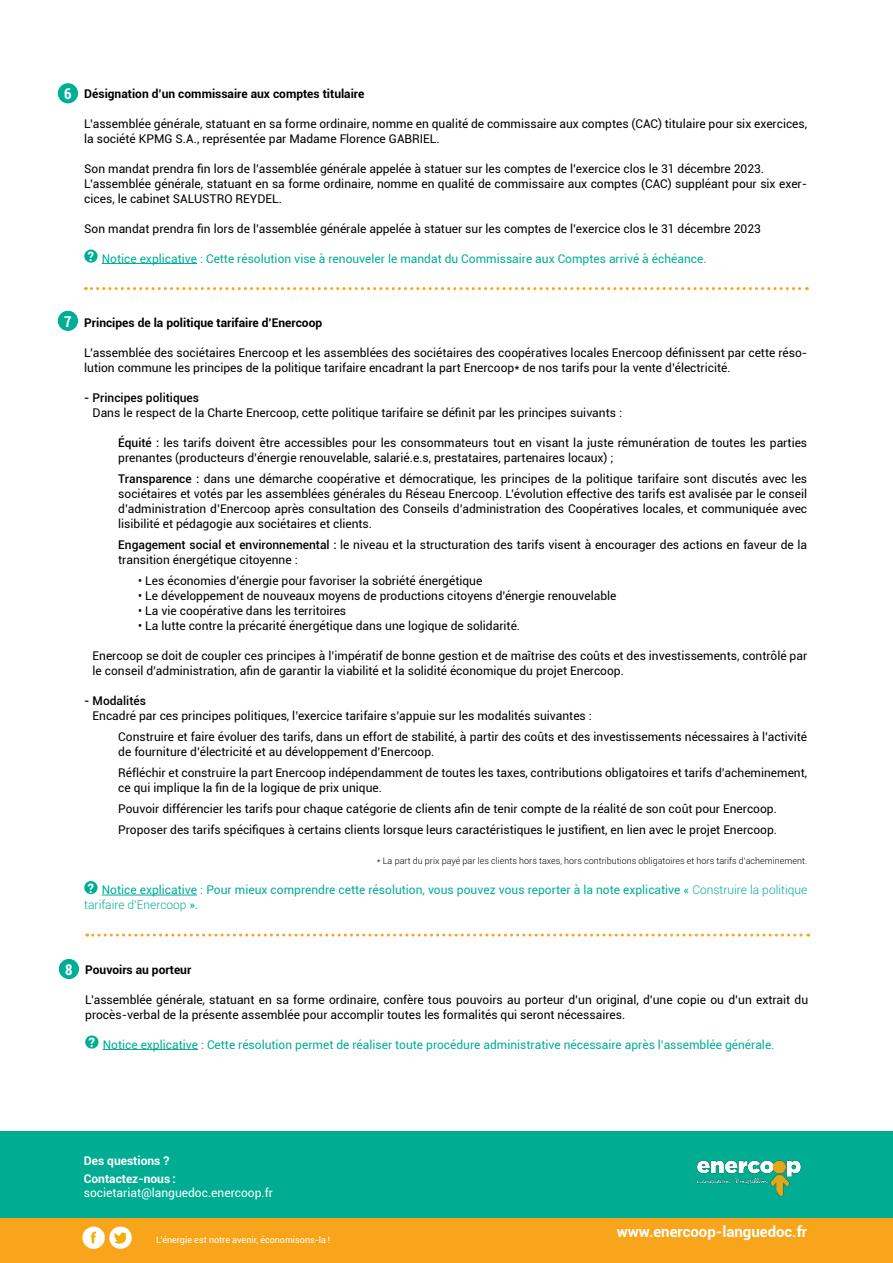
<style>
.page{position:relative;width:893px;height:1263px;background:#fff}
.page>*{position:absolute;margin:0;border:0;box-sizing:border-box;transform-origin:0 0}
.CORPS_DE_TEXTE{font:700 15px "Roboto";color:#fff}
.t1{font:700 15px "Roboto Condensed";color:#fff}
.t2{font:600 13.5px "Montserrat";color:#fff}
.t3{font:12px/15px "Roboto";color:#000}
.t4{font:12px/15px "Roboto";color:#00ae95}
.t5{font:700 12px "Roboto";color:#000}
.t6{font:12px "Roboto";color:#fff}
.t7{font:500 12px "Roboto";color:#000}
.t8{font:700 12px "Roboto";color:#fff}
.t9{font:300 9px "Roboto";color:#000}
.CORPS_DE_TEXTE-2{font:9px "Roboto";color:#fff}
.s1{font-weight:500;color:#fff}
.s2{font-weight:500}
.s3{font-weight:300}
</style>
<div class="page">
<hr style="left:102px;top:263px;width:95px;height:1px;background:#00ae95">
<div style="left:84px;top:249px;width:14px;height:14px;background:#00ad92;border-radius:50%"></div>
<hr style="left:102px;top:895px;width:95px;height:1px;background:#00ae95">
<div style="left:84px;top:881px;width:14px;height:13px;background:#00ad92;border-radius:50%"></div>
<hr style="left:103px;top:1049px;width:95px;height:1px;background:#00ae95">
<div style="left:85px;top:1035px;width:14px;height:13px;background:#00ad92;border-radius:50%"></div>
<svg style="left:85px;top:287px;width:722px;height:3px"></svg>
<svg style="left:87px;top:933px;width:722px;height:3px"></svg>
<div style="left:58px;top:83px;width:20px;height:20px;background:#00ae95;border-radius:50%"></div>
<div style="left:58px;top:311px;width:20px;height:20px;background:#00ae95;border-radius:50%"></div>
<div style="left:59px;top:959px;width:20px;height:20px;background:#00ae95;border-radius:50%"></div>
<div style="left:0;top:1131px;width:893px;height:87px;background:#00ad92"></div>
<img style="left:697px;top:1160px;width:104px;height:37px">
<div style="left:0;top:1218px;width:893px;height:45px;background:#f9a51b"></div>
<img style="left:82px;top:1226px;width:50px;height:23px">
<p class="t1" style="left:64px;top:83px;width:9px">6</p>
<p class="t5" style="left:84px;top:85px;width:282px">Désignation d’un commissaire aux comptes titulaire</p>
<p class="t3" style="left:84px;top:115px;width:724px">L’assemblée générale, statuant en sa forme ordinaire, nomme en qualité de commissaire aux comptes (CAC) titulaire pour six exercices, la société KPMG S.A., représentée par Madame Florence GABRIEL.</p>
<p class="t3" style="left:84px;top:160px;width:681px">Son mandat prendra fin lors de l’assemblée générale appelée à statuer sur les comptes de l’exercice clos le 31 décembre 2023.</p>
<p class="t3" style="left:84px;top:175px;width:724px">L’assemblée générale, statuant en sa forme ordinaire, nomme en qualité de commissaire aux comptes (CAC) suppléant pour six exer&shy;cices, le cabinet SALUSTRO REYDEL.</p>
<p class="t3" style="left:84px;top:220px;width:678px">Son mandat prendra fin lors de l’assemblée générale appelée à statuer sur les comptes de l’exercice clos le 31 décembre 2023</p>
<p class="t2" style="left:88px;top:248px;width:8px">?</p>
<p class="t4" style="left:102px;top:250px;width:606px">Notice explicative : Cette résolution vise à renouveler le mandat du Commissaire aux Comptes arrivé à échéance.</p>
<p class="t1" style="left:64px;top:311px;width:9px">7</p>
<p class="t5" style="left:84px;top:314px;width:239px">Principes de la politique tarifaire d’Enercoop</p>
<p class="t3" style="left:84px;top:345px;width:724px">L’assemblée des sociétaires Enercoop et les assemblées des sociétaires des coopératives locales Enercoop définissent par cette réso&shy;lution commune les principes de la politique tarifaire encadrant la part Enercoop* de nos tarifs pour la vente d’électricité.</p>
<p class="t7" style="left:84px;top:389px;width:116px">- Principes politiques</p>
<p class="t3" style="left:84px;top:405px;width:539px"><span class="s1">-</span> Dans le respect de la Charte Enercoop, cette politique tarifaire se définit par les principes suivants :</p>
<p class="t3" style="left:118px;top:435px;width:690px"><span class="s2">Équité :</span> les tarifs doivent être accessibles pour les consommateurs tout en visant la juste rémunération de toutes les parties prenantes (producteurs d’énergie renouvelable, salarié.e.s, prestataires, partenaires locaux) ;</p>
<p class="t3" style="left:118px;top:471px;width:690px;text-align:justify"><span class="s2">Transparence :</span> dans une démarche coopérative et démocratique, les principes de la politique tarifaire sont discutés avec les sociétaires et votés par les assemblées générales du Réseau Enercoop. L’évolution effective des tarifs est avalisée par le conseil d’administration d’Enercoop après consultation des Conseils d’administration des Coopératives locales, et communiquée avec lisibilité et pédagogie aux sociétaires et clients.</p>
<p class="t3" style="left:118px;top:537px;width:690px"><span class="s2">Engagement social et environnemental :</span> le niveau et la structuration des tarifs visent à encourager des actions en faveur de la transition énergétique citoyenne :</p>
<p class="t3" style="left:138px;top:573px;width:346px">• Les économies d’énergie pour favoriser la sobriété énergétique</p>
<p class="t3" style="left:138px;top:588px;width:480px">• Le développement de nouveaux moyens de productions citoyens d’énergie renouvelable</p>
<p class="t3" style="left:138px;top:603px;width:209px">• La vie coopérative dans les territoires</p>
<p class="t3" style="left:138px;top:618px;width:383px">• La lutte contre la précarité énergétique dans une logique de solidarité.</p>
<p class="t3" style="left:84px;top:648px;width:724px"><span class="s1">-</span> Enercoop se doit de coupler ces principes à l’impératif de bonne gestion et de maîtrise des coûts et des investissements, contrôlé par</p>
<p class="t3" style="left:84px;top:663px;width:541px"><span class="s1">-</span> le conseil d’administration, afin de garantir la viabilité et la solidité économique du projet Enercoop.</p>
<p class="t7" style="left:84px;top:692px;width:63px">- Modalités</p>
<p class="t3" style="left:84px;top:708px;width:509px"><span class="s1">-</span> Encadré par ces principes politiques, l’exercice tarifaire s’appuie sur les modalités suivantes :</p>
<p class="t3" style="left:118px;top:729px;width:690px">Construire et faire évoluer des tarifs, dans un effort de stabilité, à partir des coûts et des investissements nécessaires à l’activité de fourniture d’électricité et au développement d’Enercoop.</p>
<p class="t3" style="left:118px;top:765px;width:690px">Réfléchir et construire la part Enercoop indépendamment de toutes les taxes, contributions obligatoires et tarifs d’acheminement, ce qui implique la fin de la logique de prix unique.</p>
<p class="t3" style="left:118px;top:801px;width:660px">Pouvoir différencier les tarifs pour chaque catégorie de clients afin de tenir compte de la réalité de son coût pour Enercoop.</p>
<p class="t3" style="left:118px;top:822px;width:660px">Proposer des tarifs spécifiques à certains clients lorsque leurs caractéristiques le justifient, en lien avec le projet Enercoop.</p>
<p class="t9" style="left:377px;top:855px;width:432px">* La part du prix payé par les clients hors taxes, hors contributions obligatoires et hors tarifs d’acheminement.</p>
<p class="t2" style="left:88px;top:880px;width:8px">?</p>
<p class="t4" style="left:84px;top:882px;width:724px;text-indent:18px">Notice explicative : Pour mieux comprendre cette résolution, vous pouvez vous reporter à la note explicative « <span class="s3">Construire la politique tarifaire d’Enercoop</span> ».</p>
<p class="t1" style="left:65px;top:959px;width:9px">8</p>
<p class="t5" style="left:85px;top:961px;width:108px">Pouvoirs au porteur</p>
<p class="t3" style="left:85px;top:991px;width:724px">L’assemblée générale, statuant en sa forme ordinaire, confère tous pouvoirs au porteur d’un original, d’une copie ou d’un extrait du procès-verbal de la présente assemblée pour accomplir toutes les formalités qui seront nécessaires.</p>
<p class="t2" style="left:89px;top:1034px;width:8px">?</p>
<p class="t4" style="left:103px;top:1036px;width:673px">Notice explicative : Cette résolution permet de réaliser toute procédure administrative nécessaire après l’assemblée générale.</p>
<p class="t8" style="left:84px;top:1152px;width:87px">Des questions ?</p>
<p class="t8" style="left:84px;top:1170px;width:94px">Contactez-nous :</p>
<p class="t6" style="left:84px;top:1184px;width:190px">societariat@languedoc.enercoop.fr</p>
<p class="CORPS_DE_TEXTE-2" style="left:156px;top:1233px;width:176px">L’énergie est notre avenir, économisons-la !</p>
<p class="CORPS_DE_TEXTE" style="left:617px;top:1221px;width:192px">www.enercoop-languedoc.fr</p>
</div>
